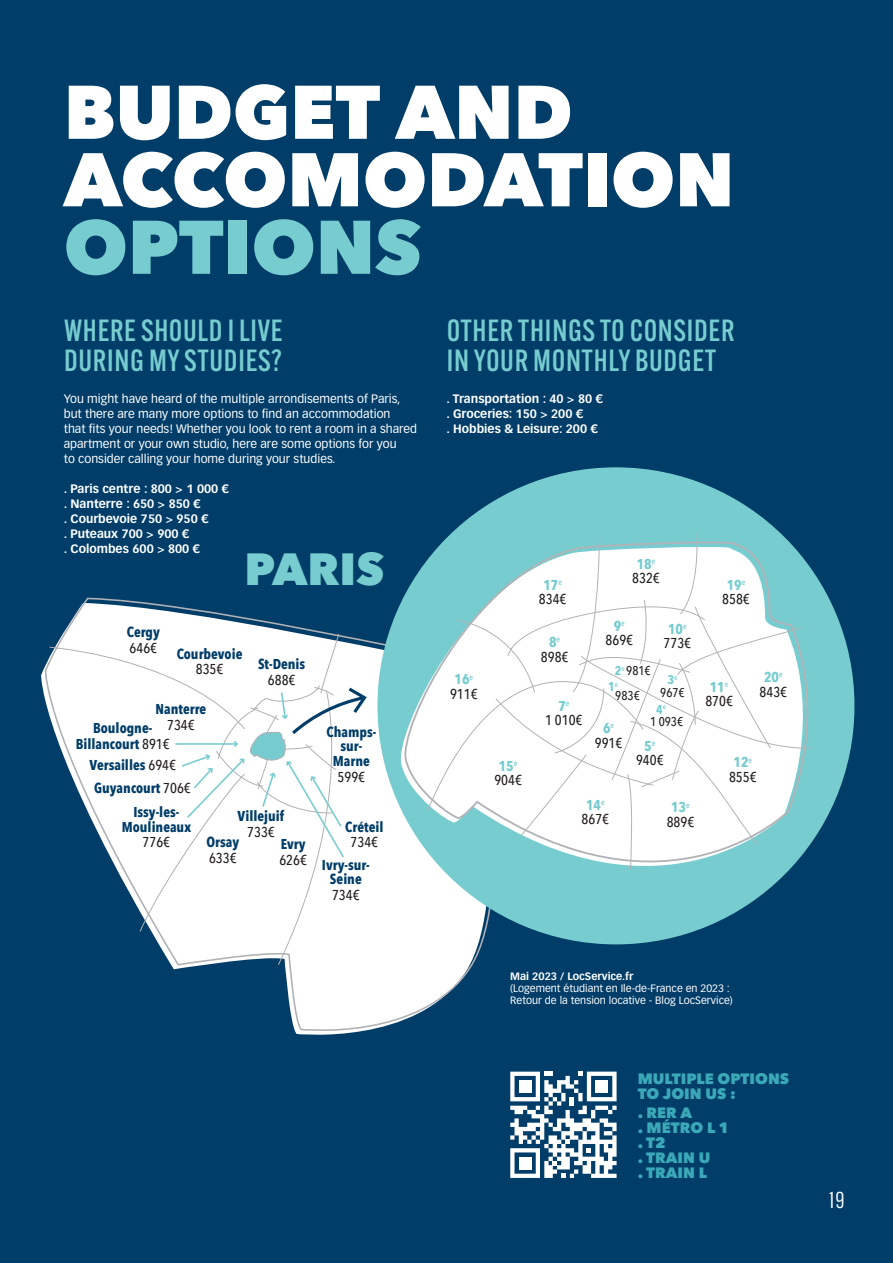
<style>
.page{position:relative;width:893px;height:1263px;background:#003d68}
.page>*{position:absolute;margin:0;border:0;box-sizing:border-box;transform-origin:0 0}
.t1{font:800 75px/67.5px "Avenir Next";color:#fff}
.t2{font:800 75px "Avenir Next";color:#77ccd0}
.t3{font:800 45px "Avenir Next";color:#77ccd0}
.t4{font:500 30px/30px "Alternate Gothic ATF";letter-spacing:.02em;color:#77ccd0}
.t5{font:22.5px "Alternate Gothic ATF";color:#fff}
.t6{font:800 15px/15px "Avenir Next";color:#3ba8b8}
.t7{font:700 14.25px/14.2px "Avenir Next Condensed";color:#003d68}
.t8{font:500 14.25px/14.2px "Avenir Next Condensed";color:#231f20;text-align:center}
.t9{font:500 12.75px/12.8px "Avenir Next Condensed";color:#231f20}
.t10{font:12px/15px "Vectora LT Std";color:#fff}
.t11{font:700 12px/15px "Vectora LT Std";color:#fff}
.t12{font:10.5px/12px "Vectora LT Std";color:#fff}
.t13{font:700 10.5px "Vectora LT Std";color:#fff}
.s1{font-weight:500;color:#231f20}
.s2{font-weight:700;color:#77ccd0}
</style>
<div class="page">
<svg style="left:44px;top:597px;width:441px;height:438px"></svg>
<div style="left:377px;top:467px;width:477px;height:477px;background:#77ccd0;border-radius:50%"></div>
<svg style="left:396px;top:560px;width:434px;height:370px"></svg>
<svg style="left:427px;top:532px;width:386px;height:338px"></svg>
<svg style="left:49px;top:633px;width:318px;height:333px;background:#d5e0e6"></svg>
<svg style="left:510px;top:1071px;width:107px;height:107px"></svg>
<div style="left:519px;top:1080px;width:12px;height:13px;background:#fff"></div>
<div style="left:595px;top:1080px;width:13px;height:13px;background:#fff"></div>
<div style="left:519px;top:1157px;width:12px;height:12px;background:#fff"></div>
<h1 class="t1" style="left:64px;top:78px;width:672px">BUDGET AND<br>ACCOMODATION</h1>
<h1 class="t2" style="left:64px;top:201px;width:359px">OPTIONS</h1>
<h3 class="t4" style="left:64px;top:316px;width:220px">WHERE SHOULD I LIVE<br>DURING MY STUDIES?</h3>
<p class="t10" style="left:64px;top:392px;width:355px">You might have heard of the multiple arrondisements of Paris, but there are many more options to find an accommodation<br>that fits your needs! Whether you look to rent a room in a shared apartment or your own studio, here are some options for you<br>to consider calling your home during your studies.</p>
<p class="t11" style="left:64px;top:482px;width:167px">. Paris centre : 800 &gt; 1 000 € . Nanterre : 650 &gt; 850 €<br>. Courbevoie 750 &gt; 950 €<br>. Puteaux 700 &gt; 900 €<br>. Colombes 600 &gt; 800 €</p>
<h2 class="t3" style="left:244px;top:541px;width:141px">PARIS</h2>
<p class="t7" style="left:127px;top:625px;width:35px">Cergy</p>
<p class="t8" style="left:130px;top:641px;width:29px">646€</p>
<p class="t7" style="left:177px;top:646px;width:67px">Courbevoie</p>
<p class="t8" style="left:196px;top:662px;width:29px">835€</p>
<p class="t7" style="left:258px;top:657px;width:49px">St-Denis</p>
<p class="t8" style="left:268px;top:673px;width:29px">688€</p>
<p class="t7" style="left:93px;top:699px;width:115px;line-height:19.5px;text-indent:62px">Nanterre<br>Boulogne- <sup>734€</sup></p>
<p class="t7" style="left:90px;top:733px;width:88px;line-height:21.1px;text-indent:-14px">Billancourt <span class="s1">891€<br></span>Versailles <span class="s1">694€</span></p>
<p class="t7" style="left:133px;top:776px;width:59px;line-height:24px;text-indent:-39px">Guyancourt <span class="s1">706€<br></span>Issy-les-</p>
<p class="t7" style="left:122px;top:819px;width:71px">Moulineaux</p>
<p class="t8" style="left:143px;top:835px;width:29px">776€</p>
<p class="t7" style="left:206px;top:835px;width:34px">Orsay</p>
<p class="t8" style="left:209px;top:851px;width:29px">633€</p>
<p class="t7" style="left:238px;top:808px;width:48px">Villejuif</p>
<p class="t8" style="left:247px;top:824px;width:29px">733€</p>
<p class="t7" style="left:281px;top:837px;width:26px">Evry</p>
<p class="t8" style="left:279px;top:853px;width:29px">626€</p>
<p class="t7" style="left:326px;top:725px;width:51px;text-align:center">Champs&shy;sur-<br>Marne</p>
<p class="t8" style="left:338px;top:769px;width:29px">599€</p>
<p class="t7" style="left:345px;top:819px;width:40px">Créteil</p>
<p class="t8" style="left:351px;top:835px;width:29px">734€</p>
<p class="t7" style="left:322px;top:857px;width:49px;text-align:center">Ivry-sur-<br>Seine</p>
<p class="t8" style="left:332px;top:888px;width:29px">734€</p>
<h3 class="t4" style="left:447px;top:316px;width:289px">OTHER THINGS TO CONSIDER<br>IN YOUR MONTHLY BUDGET</h3>
<p class="t11" style="left:446px;top:392px;width:158px">. Transportation : 40 &gt; 80 € . Groceries: 150 &gt; 200 €<br>. Hobbies &amp; Leisure: 200 €</p>
<p class="t8" style="left:450px;top:672px;width:29px"><span class="s2">16</span><sup>e<br></sup>911€</p>
<p class="t8" style="left:494px;top:759px;width:29px"><span class="s2">15</span><sup>e<br></sup>904€</p>
<p class="t8" style="left:539px;top:578px;width:29px"><span class="s2">17</span><sup>e<br></sup>834€</p>
<p class="t8" style="left:541px;top:635px;width:29px"><span class="s2">8</span><sup>e<br></sup>898€</p>
<p class="t8" style="left:545px;top:699px;width:39px"><span class="s2">7</span><sup>e<br></sup>1 010€</p>
<p class="t8" style="left:632px;top:557px;width:29px"><span class="s2">18</span><sup>e<br></sup>832€</p>
<p class="t8" style="left:606px;top:619px;width:29px"><span class="s2">9</span><sup>e<br></sup>869€</p>
<p class="t8" style="left:664px;top:622px;width:29px"><span class="s2">10</span><sup>e<br></sup>773€</p>
<p class="t9" style="left:615px;top:664px;width:37px"><span class="s2">2</span><sup>e</sup> 981€</p>
<p class="t9" style="left:615px;top:682px;width:26px;line-height:9.1px;text-indent:-7px"><span class="s2">1</span><sup>e<br></sup>983€</p>
<p class="t9" style="left:660px;top:673px;width:26px;text-align:center"><span class="s2">3</span><sup>e<br></sup>967€</p>
<p class="t8" style="left:595px;top:721px;width:29px"><span class="s2">6</span><sup>e<br></sup>991€</p>
<p class="t9" style="left:650px;top:703px;width:35px;text-indent:6px"><span class="s2">4</span><sup>e<br></sup>1 093€</p>
<p class="t8" style="left:636px;top:739px;width:29px"><span class="s2">5</span><sup>e<br></sup>940€</p>
<p class="t8" style="left:582px;top:797px;width:29px"><span class="s2">14</span><sup>e<br></sup>867€</p>
<p class="t8" style="left:667px;top:800px;width:29px"><span class="s2">13</span><sup>e<br></sup>889€</p>
<p class="t8" style="left:722px;top:578px;width:29px"><span class="s2">19</span><sup>e<br></sup>858€</p>
<p class="t8" style="left:705px;top:680px;width:29px"><span class="s2">11</span><sup>e<br></sup>870€</p>
<p class="t8" style="left:760px;top:670px;width:29px"><span class="s2">20</span><sup>e<br></sup>843€</p>
<p class="t8" style="left:729px;top:755px;width:29px"><span class="s2">12</span><sup>e<br></sup>855€</p>
<p class="t13" style="left:510px;top:970px;width:125px">Mai 2023 / LocService.fr</p>
<p class="t12" style="left:510px;top:982px;width:224px">(Logement étudiant en Ile-de-France en 2023 :<br>Retour de la tension locative - Blog LocService)</p>
<p class="t6" style="left:638px;top:1071px;width:153px">MULTIPLE OPTIONS<br>TO JOIN US :</p>
<p class="t6" style="left:638px;top:1105px;width:93px">. RER A<br>. MÉTRO L 1 . T2<br>. TRAIN U<br>. TRAIN L</p>
<h3 class="t5" style="left:829px;top:1186px;width:17px">19</h3>
</div>
